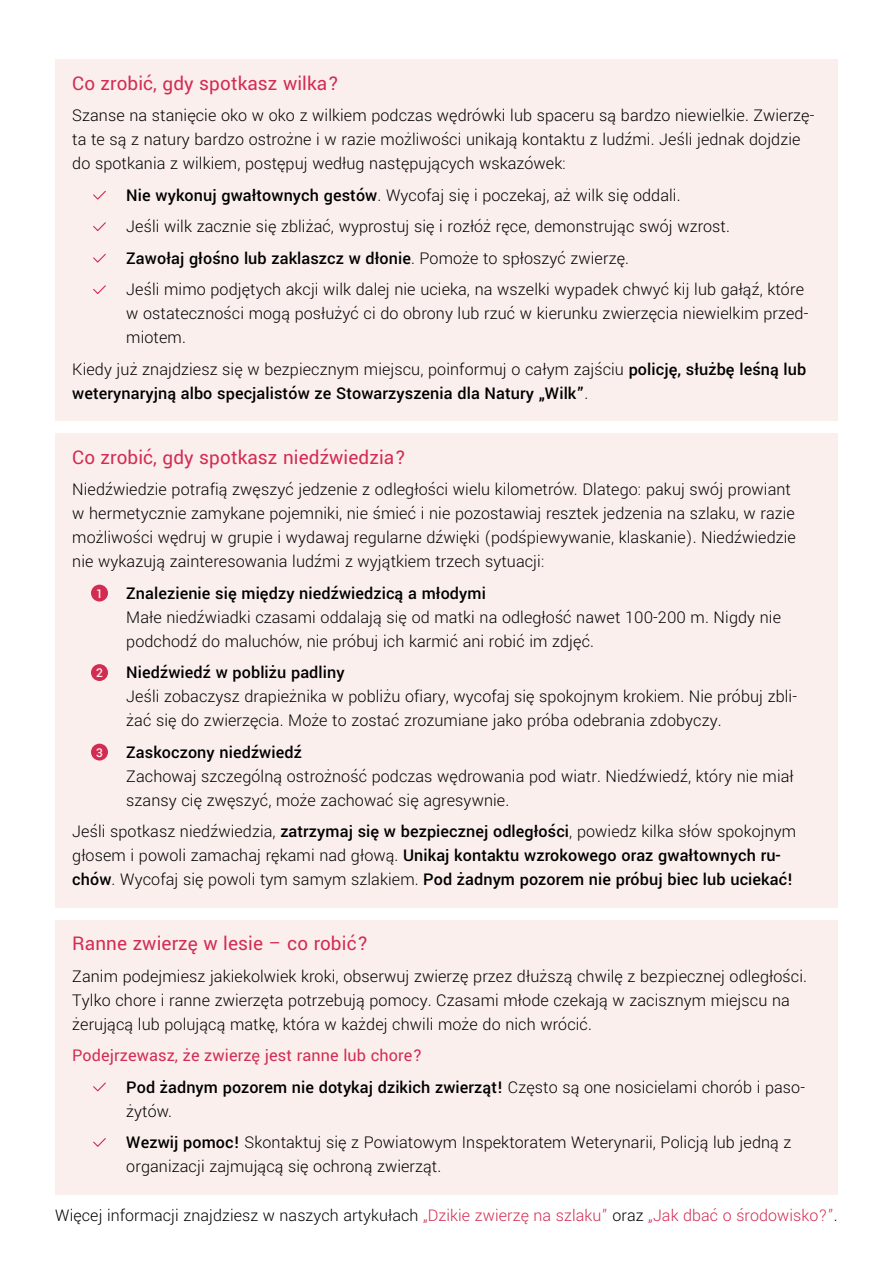
<style>
.page{position:relative;width:893px;height:1263px;background:#fff}
.page>*{position:absolute;margin:0;border:0;box-sizing:border-box;transform-origin:0 0}
.t1{font:21px "Yantramanav";letter-spacing:.005em;color:#d32c53}
.t2{font:300 18px/24px "Yantramanav";letter-spacing:.005em;color:#000}
.t3{font:500 18px/31.5px "Yantramanav";letter-spacing:.005em;color:#000}
.t4{font:300 17.85px "Yantramanav";letter-spacing:.005em;color:#000}
.t5{font:500 13.5px "Yantramanav";color:#faedec}
.s1{font-weight:500}
.s2{font-weight:300}
.s3{font-weight:400;color:#d32c53}
.s4{color:#d32c53}
</style>
<div class="page">
<div style="left:55px;top:920px;width:783px;height:274px;background:#faefed"></div>
<svg style="left:93px;top:1082px;width:13px;height:10px"></svg>
<svg style="left:93px;top:1138px;width:13px;height:9px"></svg>
<div style="left:55px;top:60px;width:783px;height:361px;background:#faefed"></div>
<svg style="left:93px;top:253px;width:13px;height:10px"></svg>
<svg style="left:93px;top:190px;width:13px;height:10px"></svg>
<svg style="left:93px;top:222px;width:13px;height:9px"></svg>
<svg style="left:93px;top:285px;width:13px;height:9px"></svg>
<div style="left:55px;top:433px;width:783px;height:475px;background:#faefed"></div>
<div style="left:91px;top:585px;width:17px;height:16px;background:#d32c53;border-radius:50%"></div>
<div style="left:91px;top:664px;width:17px;height:17px;background:#d32c53;border-radius:50%"></div>
<div style="left:91px;top:744px;width:17px;height:16px;background:#d32c53;border-radius:50%"></div>
<p class="t1" style="left:72px;top:70px;width:268px">Co zrobić, gdy spotkasz wilka?</p>
<p class="t2" style="left:72px;top:104px;width:744px">Szanse na stanięcie oko w oko z wilkiem podczas wędrówki lub spaceru są bardzo niewielkie. Zwierzę&shy;ta te są z natury bardzo ostrożne i w razie możliwości unikają kontaktu z ludźmi. Jeśli jednak dojdzie do spotkania z wilkiem, postępuj według następujących wskazówek:</p>
<p class="t2" style="left:126px;top:180px;width:679px;line-height:31.5px"><span class="s1">Nie wykonuj gwałtownych gestów</span>. Wycofaj się i poczekaj, aż wilk się oddali.<br>Jeśli wilk zacznie się zbliżać, wyprostuj się i rozłóż ręce, demonstrując swój wzrost.<br><span class="s1">Zawołaj głośno lub zaklaszcz w dłonie</span>. Pomoże to spłoszyć zwierzę.<br>Jeśli mimo podjętych akcji wilk dalej nie ucieka, na wszelki wypadek chwyć kij lub gałąź, które</p>
<p class="t2" style="left:126px;top:302px;width:684px">w ostateczności mogą posłużyć ci do obrony lub rzuć w kierunku zwierzęcia niewielkim przed&shy;miotem.</p>
<p class="t3" style="left:72px;top:357px;width:736px;line-height:24px"><span class="s2">Kiedy już znajdziesz się w bezpiecznym miejscu, poinformuj o całym zajściu</span> policję, służbę leśną lub weterynaryjną albo specjalistów ze Stowarzyszenia dla Natury „Wilk”<span class="s2">.</span></p>
<p class="t1" style="left:72px;top:444px;width:335px">Co zrobić, gdy spotkasz niedźwiedzia?</p>
<p class="t2" style="left:72px;top:478px;width:725px">Niedźwiedzie potrafią zwęszyć jedzenie z odległości wielu kilometrów. Dlatego: pakuj swój prowiant w hermetycznie zamykane pojemniki, nie śmieć i nie pozostawiaj resztek jedzenia na szlaku, w razie możliwości wędruj w grupie i wydawaj regularne dźwięki (podśpiewywanie, klaskanie). Niedźwiedzie nie wykazują zainteresowania ludźmi z wyjątkiem trzech sytuacji:</p>
<p class="t3" style="left:126px;top:578px;width:361px">Znalezienie się między niedźwiedzicą a młodymi</p>
<p class="t2" style="left:126px;top:605px;width:656px">Małe niedźwiadki czasami oddalają się od matki na odległość nawet 100-200 m. Nigdy nie podchodź do maluchów, nie próbuj ich karmić ani robić im zdjęć.</p>
<p class="t3" style="left:126px;top:657px;width:220px">Niedźwiedź w pobliżu padliny</p>
<p class="t2" style="left:126px;top:685px;width:672px">Jeśli zobaczysz drapieżnika w pobliżu ofiary, wycofaj się spokojnym krokiem. Nie próbuj zbli&shy;żać się do zwierzęcia. Może to zostać zrozumiane jako próba odebrania zdobyczy.</p>
<p class="t3" style="left:126px;top:737px;width:177px">Zaskoczony niedźwiedź</p>
<p class="t2" style="left:126px;top:764px;width:669px">Zachowaj szczególną ostrożność podczas wędrowania pod wiatr. Niedźwiedź, który nie miał szansy cię zwęszyć, może zachować się agresywnie.</p>
<p class="t2" style="left:72px;top:820px;width:725px">Jeśli spotkasz niedźwiedzia, <span class="s1">zatrzymaj się w bezpiecznej odległości</span>, powiedz kilka słów spokojnym głosem i powoli zamachaj rękami nad głową. <span class="s1">Unikaj kontaktu wzrokowego oraz gwałtownych ru&shy;chów</span>. Wycofaj się powoli tym samym szlakiem. <span class="s1">Pod żadnym pozorem nie próbuj biec lub uciekać!</span></p>
<p class="t5" style="left:96px;top:585px;width:8px">1</p>
<p class="t5" style="left:96px;top:664px;width:8px">2</p>
<p class="t5" style="left:96px;top:744px;width:8px">3</p>
<p class="t1" style="left:72px;top:930px;width:298px">Ranne zwierzę w lesie – co robić?</p>
<p class="t2" style="left:72px;top:964px;width:736px">Zanim podejmiesz jakiekolwiek kroki, obserwuj zwierzę przez dłuższą chwilę z bezpiecznej odległości.<br>Tylko chore i ranne zwierzęta potrzebują pomocy. Czasami młode czekają w zacisznym miejscu na żerującą lub polującą matkę, która w każdej chwili może do nich wrócić.</p>
<p class="t3" style="left:126px;top:1040px;width:680px;text-indent:-54px"><span class="s3">Podejrzewasz, że zwierzę jest ranne lub chore?<br></span>Pod żadnym pozorem nie dotykaj dzikich zwierząt! <span class="s2">Często są one nosicielami chorób i paso-</span></p>
<p class="t2" style="left:126px;top:1095px;width:667px;line-height:31.5px">żytów.<br><span class="s1">Wezwij pomoc!</span> Skontaktuj się z Powiatowym Inspektoratem Weterynarii, Policją lub jedną z</p>
<p class="t2" style="left:126px;top:1154px;width:316px">organizacji zajmującą się ochroną zwierząt.</p>
<p class="t4" style="left:55px;top:1204px;width:784px">Więcej informacji znajdziesz w naszych artykułach <span class="s4">„Dzikie zwierzę na szlaku”</span> oraz <span class="s4">„Jak dbać o środowisko?”</span>.</p>
</div>
